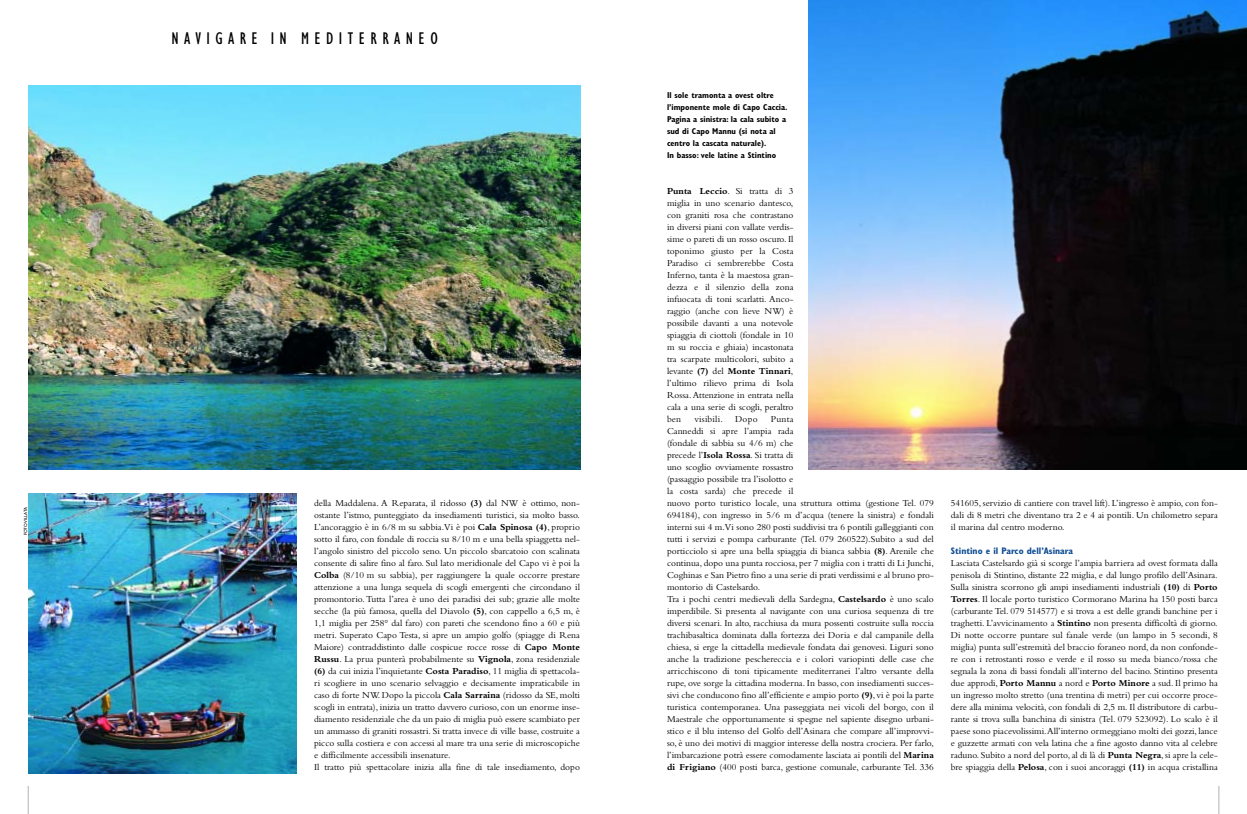
<style>
.page{position:relative;width:1247px;height:814px;background:#fff}
.page>*{position:absolute;margin:0;border:0;box-sizing:border-box;transform-origin:0 0}
.t1{font:condensed 17.5px "Gill Sans";letter-spacing:.31em;color:#000}
.t2{font:9.5px/12px "Bembo";color:#000;text-align:justify}
.t3{font:700 condensed 9.5px "Gill Sans";color:#094991}
.t4{font:9.5px "Bembo";letter-spacing:.02em;color:#000}
.t5{font:700 condensed 8.5px/12px "Gill Sans";color:#000}
.t6{font:4.5px "Gill Sans";color:#000}
.s1{font-weight:700}
</style>
<div class="page">
<img style="left:808px;top:0;width:439px;height:470px">
<svg style="left:28px;top:786px;width:1px;height:28px"></svg>
<svg style="left:1219px;top:786px;width:1px;height:28px"></svg>
<img style="left:28px;top:86px;width:553px;height:384px">
<img style="left:29px;top:494px;width:267px;height:279px">
<p class="t6" style="left:24px;top:535px;width:30px;rotate:-90deg">FOTO VILLATA</p>
<h1 class="t1" style="left:171px;top:32px;width:268px">NAVIGARE IN MEDITERRANEO</h1>
<p class="t2" style="left:314px;top:498px;width:267px;text-align:left">della Maddalena. A Reparata, il ridosso <span class="s1">(3)</span> dal NW è ottimo, non&shy;ostante l’istmo, punteggiato da insediamenti turistici, sia molto basso.<br>L’ancoraggio è in 6/8 m su sabbia.Vi è poi <span class="s1">Cala Spinosa (4)</span>, proprio sotto il faro, con fondale di roccia su 8/10 m e una bella spiaggetta nel&shy;l’angolo sinistro del piccolo seno. Un piccolo sbarcatoio con scalinata consente di salire fino al faro. Sul lato meridionale del Capo vi è poi la <span class="s1">Colba</span> (8/10 m su sabbia), per raggiungere la quale occorre prestare attenzione a una lunga sequela di scogli emergenti che circondano il promontorio. Tutta l’area è uno dei paradisi dei sub; grazie alle molte secche (la più famosa, quella del Diavolo <span class="s1">(5)</span>, con cappello a 6,5 m, è 1,1 miglia per 258° dal faro) con pareti che scendono fino a 60 e più metri. Superato Capo Testa, si apre un ampio golfo (spiagge di Rena Maiore) contraddistinto dalle cospicue rocce rosse di <span class="s1">Capo Monte Russu</span>. La prua punterà probabilmente su <span class="s1">Vignola</span>, zona residenziale <span class="s1">(6)</span> da cui inizia l’inquietante <span class="s1">Costa Paradiso</span>, 11 miglia di spettacola&shy;ri scogliere in uno scenario selvaggio e decisamente impraticabile in caso di forte NW. Dopo la piccola <span class="s1">Cala Sarraina</span> (ridosso da SE, molti scogli in entrata), inizia un tratto davvero curioso, con un enorme inse&shy;diamento residenziale che da un paio di miglia può essere scambiato per un ammasso di graniti rossastri. Si tratta invece di ville basse, costruite a picco sulla costiera e con accessi al mare tra una serie di microscopiche e difficilmente accessibili insenature.<br>Il tratto più spettacolare inizia alla fine di tale insediamento, dopo</p>
<p class="t5" style="left:667px;top:90px;width:122px">Il sole tramonta a ovest oltre l’imponente mole di Capo Caccia.<br>Pagina a sinistra: la cala subito a sud di Capo Mannu (si nota al centro la cascata naturale).<br>In basso: vele latine a Stintino</p>
<p class="t2" style="left:667px;top:186px;width:128px"><span class="s1">Punta Leccio</span>. Si tratta di 3 miglia in uno scenario dantesco, con graniti rosa che contrastano in diversi piani con vallate verdis&shy;sime o pareti di un rosso oscuro. Il toponimo giusto per la Costa Paradiso ci sembrerebbe Costa Inferno, tanta è la maestosa gran&shy;dezza e il silenzio della zona infuocata di toni scarlatti. Anco&shy;raggio (anche con lieve NW) è possibile davanti a una notevole spiaggia di ciottoli (fondale in 10 m su roccia e ghiaia) incastonata tra scarpate multicolori, subito a levante <span class="s1">(7)</span> del <span class="s1">Monte Tinnari</span>, l’ultimo rilievo prima di Isola Rossa.Attenzione in entrata nella cala a una serie di scogli, peraltro ben</p>
<p class="t4" style="left:695px;top:415px;width:30px">visibili.</p>
<p class="t2" style="left:735px;top:414px;width:24px">Dopo</p>
<p class="t2" style="left:667px;top:414px;width:268px;text-align:left;text-indent:104px">Punta<br>Canneddi si apre l’ampia rada<br>(fondale di sabbia su 4/6 m) che<br>precede l’<span class="s1">Isola Rossa</span>. Si tratta di<br>uno scoglio ovviamente rossastro<br>(passaggio possibile tra l’isolotto e<br>la costa sarda) che precede il<br>nuovo porto turistico locale, una struttura ottima (gestione Tel. 079<br>694184), con ingresso in 5/6 m d’acqua (tenere la sinistra) e fondali interni sui 4 m.Vi sono 280 posti suddivisi tra 6 pontili galleggianti con tutti i servizi e pompa carburante (Tel. 079 260522).Subito a sud del porticciolo si apre una bella spiaggia di bianca sabbia <span class="s1">(8)</span>. Arenile che continua, dopo una punta rocciosa, per 7 miglia con i tratti di Li Junchi, Coghinas e San Pietro fino a una serie di prati verdissimi e al bruno pro&shy;montorio di Castelsardo.<br>Tra i pochi centri medievali della Sardegna, <span class="s1">Castelsardo</span> è uno scalo imperdibile. Si presenta al navigante con una curiosa sequenza di tre diversi scenari. In alto, racchiusa da mura possenti costruite sulla roccia trachibasaltica dominata dalla fortezza dei Doria e dal campanile della chiesa, si erge la cittadella medievale fondata dai genovesi. Liguri sono anche la tradizione peschereccia e i colori variopinti delle case che arricchiscono di toni tipicamente mediterranei l’altro versante della rupe, ove sorge la cittadina moderna. In basso, con insediamenti succes&shy;sivi che conducono fino all’efficiente e ampio porto <span class="s1">(9)</span>, vi è poi la parte turistica contemporanea. Una passeggiata nei vicoli del borgo, con il Maestrale che opportunamente si spegne nel sapiente disegno urbani&shy;stico e il blu intenso del Golfo dell’Asinara che compare all’improvvi&shy;so, è uno dei motivi di maggior interesse della nostra crociera. Per farlo, l’imbarcazione potrà essere comodamente lasciata ai pontili del <span class="s1">Marina di Frigiano</span> (400 posti barca, gestione comunale, carburante Tel. 336</p>
<p class="t2" style="left:951px;top:498px;width:268px">541605, servizio di cantiere con travel lift). L’ingresso è ampio, con fon&shy;dali di 8 metri che diventano tra 2 e 4 ai pontili. Un chilometro separa il marina dal centro moderno.</p>
<p class="t3" style="left:951px;top:547px;width:124px">Stintino e il Parco dell’Asinara</p>
<p class="t2" style="left:951px;top:558px;width:268px">Lasciata Castelsardo già si scorge l’ampia barriera ad ovest formata dalla penisola di Stintino, distante 22 miglia, e dal lungo profilo dell’Asinara.<br>Sulla sinistra scorrono gli ampi insediamenti industriali <span class="s1">(10)</span> di <span class="s1">Porto Torres</span>. Il locale porto turistico Cormorano Marina ha 150 posti barca (carburante Tel. 079 514577) e si trova a est delle grandi banchine per i traghetti. L’avvicinamento a <span class="s1">Stintino</span> non presenta difficoltà di giorno.<br>Di notte occorre puntare sul fanale verde (un lampo in 5 secondi, 8 miglia) punta sull’estremità del braccio foraneo nord, da non confonde&shy;re con i retrostanti rosso e verde e il rosso su meda bianco/rossa che segnala la zona di bassi fondali all’interno del bacino. Stintino presenta due approdi, <span class="s1">Porto Mannu</span> a nord e <span class="s1">Porto Minore</span> a sud. Il primo ha un ingresso molto stretto (una trentina di metri) per cui occorre proce&shy;dere alla minima velocità, con fondali di 2,5 m. Il distributore di carbu&shy;rante si trova sulla banchina di sinistra (Tel. 079 523092). Lo scalo è il paese sono piacevolissimi.All’interno ormeggiano molti dei gozzi, lance e guzzette armati con vela latina che a fine agosto danno vita al celebre raduno. Subito a nord del porto, al di là di <span class="s1">Punta Negra</span>,si apre la cele&shy;bre spiaggia della <span class="s1">Pelosa</span>, con i suoi ancoraggi <span class="s1">(11)</span> in acqua cristallina</p>
</div>
